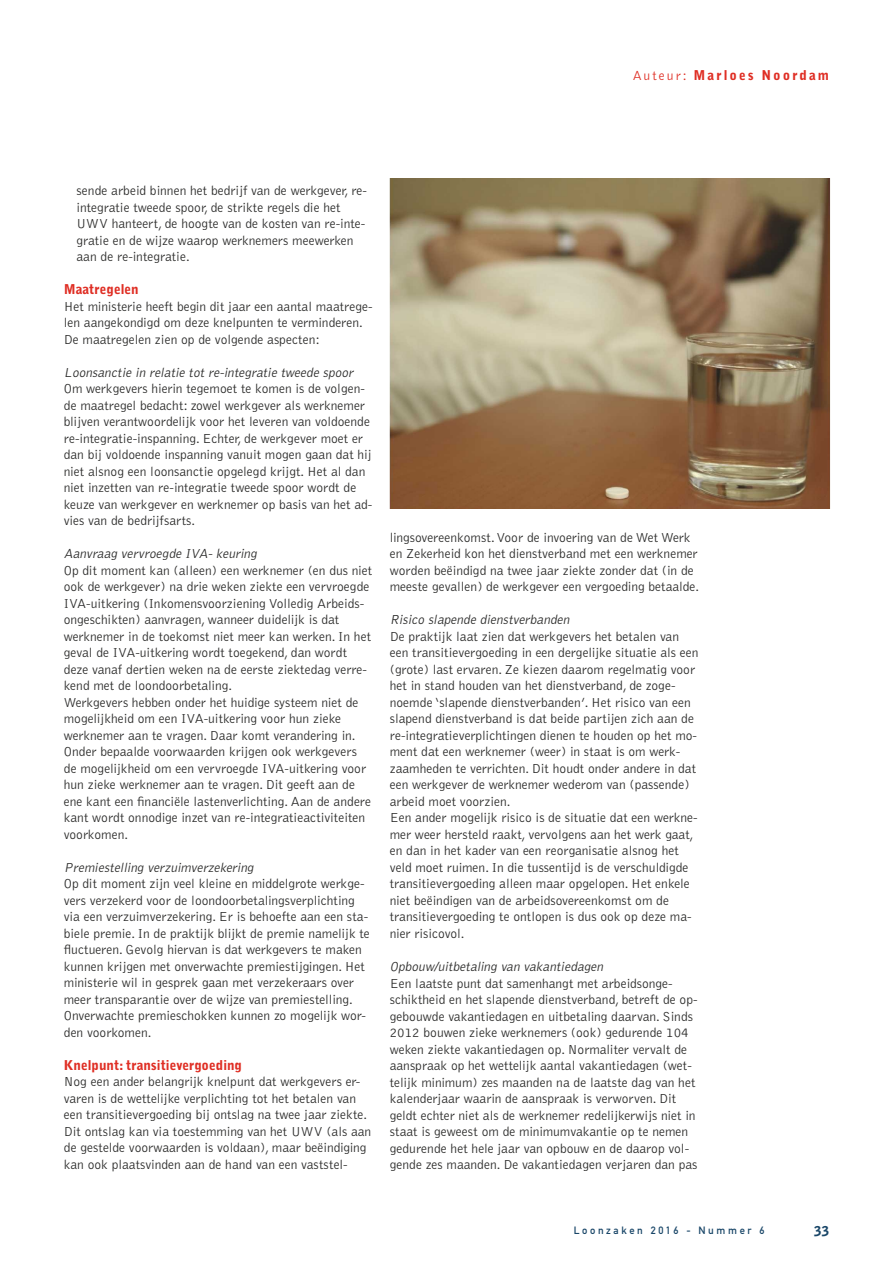
<style>
.page{position:relative;width:893px;height:1263px;background:#fff}
.page>*{position:absolute;margin:0;border:0;box-sizing:border-box;transform-origin:0 0}
.t1{font:300 13.5px/16.5px "Bell Gothic Std";color:#2b2b2a}
.t2{font:900 13.5px "Bell Gothic Std";letter-spacing:.15em;color:#df2e24}
.t3{font:900 13.5px "Bell Gothic Std";color:#194668}
.t4{font:10.5px "DIN Mittelschrift Std";letter-spacing:.25em;color:#194668}
.s1{font-weight:300}
.s2{font-weight:900;color:#df2e24}
.s3{font-style:italic}
</style>
<div class="page">
<img style="left:389px;top:179px;width:442px;height:330px">
<p class="t2" style="left:633px;top:67px;width:198px"><span class="s1">Auteur:</span> Marloes Noordam</p>
<p class="t1" style="left:77px;top:183px;width:292px">sende arbeid binnen het bedrijf van de werkgever, re&shy;integratie tweede spoor, de strikte regels die het UWV hanteert, de hoogte van de kosten van re-inte&shy;gratie en de wijze waarop werknemers meewerken aan de re-integratie.</p>
<p class="t1" style="left:64px;top:282px;width:310px"><span class="s2">Maatregelen<br></span>Het ministerie heeft begin dit jaar een aantal maatrege&shy;len aangekondigd om deze knelpunten te verminderen.<br>De maatregelen zien op de volgende aspecten:</p>
<p class="t1" style="left:64px;top:364px;width:310px"><span class="s3">Loonsanctie in relatie tot re-integratie tweede spoor </span>Om werkgevers hierin tegemoet te komen is de volgen&shy;de maatregel bedacht: zowel werkgever als werknemer blijven verantwoordelijk voor het leveren van voldoende re-integratie-inspanning. Echter, de werkgever moet er dan bij voldoende inspanning vanuit mogen gaan dat hij niet alsnog een loonsanctie opgelegd krijgt. Het al dan niet inzetten van re-integratie tweede spoor wordt de keuze van werkgever en werknemer op basis van het ad&shy;vies van de bedrijfsarts.</p>
<p class="t1" style="left:64px;top:546px;width:310px"><span class="s3">Aanvraag vervroegde IVA- keuring<br></span>Op dit moment kan (alleen) een werknemer (en dus niet ook de werkgever) na drie weken ziekte een vervroegde IVA-uitkering (Inkomensvoorziening Volledig Arbeids&shy;ongeschikten) aanvragen, wanneer duidelijk is dat werknemer in de toekomst niet meer kan werken. In het geval de IVA-uitkering wordt toegekend, dan wordt deze vanaf dertien weken na de eerste ziektedag verre&shy;kend met de loondoorbetaling.<br>Werkgevers hebben onder het huidige systeem niet de mogelijkheid om een IVA-uitkering voor hun zieke werknemer aan te vragen. Daar komt verandering in.<br>Onder bepaalde voorwaarden krijgen ook werkgevers de mogelijkheid om een vervroegde IVA-uitkering voor hun zieke werknemer aan te vragen. Dit geeft aan de ene kant een financiële lastenverlichting. Aan de andere kant wordt onnodige inzet van re-integratieactiviteiten voorkomen.</p>
<p class="t1" style="left:64px;top:859px;width:308px"><span class="s3">Premiestelling verzuimverzekering<br></span>Op dit moment zijn veel kleine en middelgrote werkge&shy;vers verzekerd voor de loondoorbetalingsverplichting via een verzuimverzekering. Er is behoefte aan een sta&shy;biele premie. In de praktijk blijkt de premie namelijk te fluctueren. Gevolg hiervan is dat werkgevers te maken kunnen krijgen met onverwachte premiestijgingen. Het ministerie wil in gesprek gaan met verzekeraars over meer transparantie over de wijze van premiestelling.<br>Onverwachte premieschokken kunnen zo mogelijk wor&shy;den voorkomen.</p>
<p class="t1" style="left:64px;top:1057px;width:309px"><span class="s2">Knelpunt: transitievergoeding<br></span>Nog een ander belangrijk knelpunt dat werkgevers er&shy;varen is de wettelijke verplichting tot het betalen van een transitievergoeding bij ontslag na twee jaar ziekte.<br>Dit ontslag kan via toestemming van het UWV (als aan de gestelde voorwaarden is voldaan), maar beëindiging kan ook plaatsvinden aan de hand van een vaststel-</p>
<p class="t1" style="left:390px;top:529px;width:311px">lingsovereenkomst. Voor de invoering van de Wet Werk en Zekerheid kon het dienstverband met een werknemer worden beëindigd na twee jaar ziekte zonder dat (in de meeste gevallen) de werkgever een vergoeding betaalde.</p>
<p class="t1" style="left:390px;top:612px;width:310px"><span class="s3">Risico slapende dienstverbanden<br></span>De praktijk laat zien dat werkgevers het betalen van een transitievergoeding in een dergelijke situatie als een (grote) last ervaren. Ze kiezen daarom regelmatig voor het in stand houden van het dienstverband, de zoge&shy;noemde ‘slapende dienstverbanden’. Het risico van een slapend dienstverband is dat beide partijen zich aan de re-integratieverplichtingen dienen te houden op het mo&shy;ment dat een werknemer (weer) in staat is om werk&shy;zaamheden te verrichten. Dit houdt onder andere in dat een werkgever de werknemer wederom van (passende) arbeid moet voorzien.<br>Een ander mogelijk risico is de situatie dat een werkne&shy;mer weer hersteld raakt, vervolgens aan het werk gaat, en dan in het kader van een reorganisatie alsnog het veld moet ruimen. In die tussentijd is de verschuldigde transitievergoeding alleen maar opgelopen. Het enkele niet beëindigen van de arbeidsovereenkomst om de transitievergoeding te ontlopen is dus ook op deze ma&shy;nier risicovol.</p>
<p class="t1" style="left:390px;top:958px;width:309px"><span class="s3">Opbouw/uitbetaling van vakantiedagen<br></span>Een laatste punt dat samenhangt met arbeidsonge&shy;schiktheid en het slapende dienstverband, betreft de op&shy;gebouwde vakantiedagen en uitbetaling daarvan. Sinds 2012 bouwen zieke werknemers (ook) gedurende 104 weken ziekte vakantiedagen op. Normaliter vervalt de aanspraak op het wettelijk aantal vakantiedagen (wet&shy;telijk minimum) zes maanden na de laatste dag van het kalenderjaar waarin de aanspraak is verworven. Dit geldt echter niet als de werknemer redelijkerwijs niet in staat is geweest om de minimumvakantie op te nemen gedurende het hele jaar van opbouw en de daarop vol&shy;gende zes maanden. De vakantiedagen verjaren dan pas</p>
<p class="t4" style="left:574px;top:1224px;width:192px">Loonzaken 2016 - Nummer 6</p>
<p class="t3" style="left:814px;top:1224px;width:17px">33</p>
</div>
